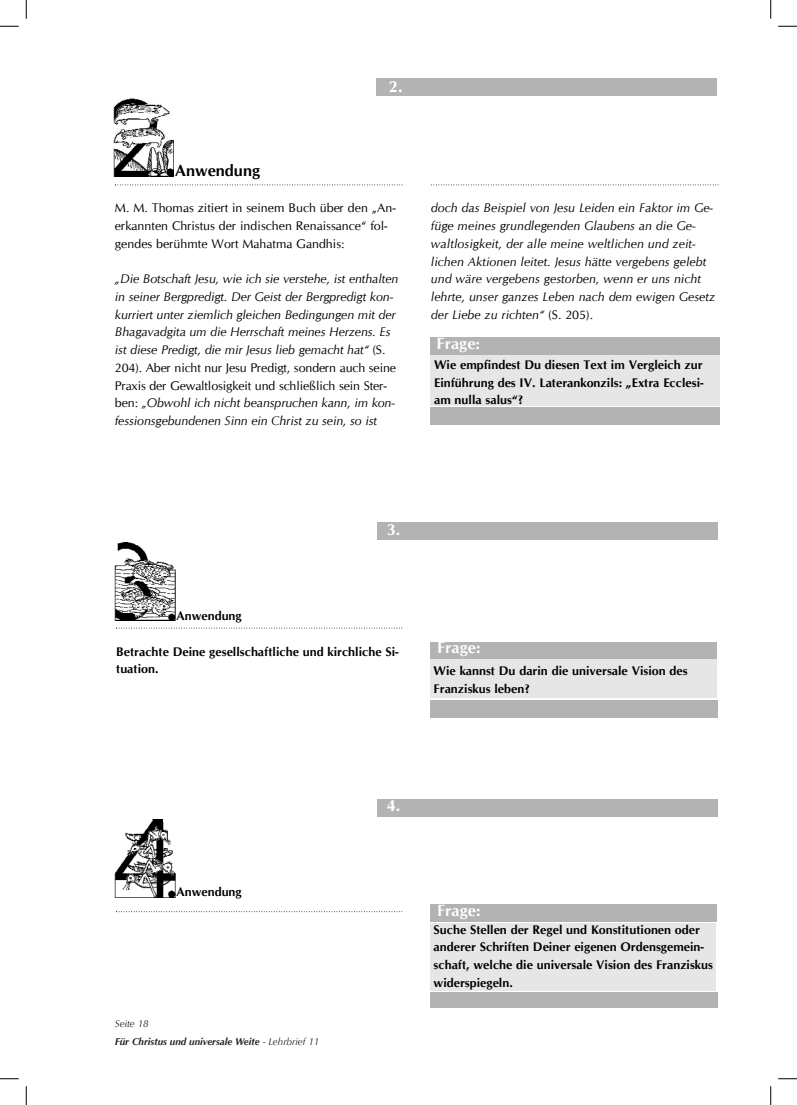
<style>
.page{position:relative;width:797px;height:1105px;background:#fff}
.page>*{position:absolute;margin:0;border:0;box-sizing:border-box;transform-origin:0 0}
.t1{font:700 16.25px "Cg Omega";color:#fff}
.t2{font:700 16.25px "Cg Omega";color:#000}
.t3{font:italic 12.5px/17.8px "Cg Omega";letter-spacing:-.01em;color:#000}
.t4{font:700 12.5px/17.8px "Cg Omega";color:#000}
.t5{font:12.5px/17.8px "Cg Omega";color:#000}
.t6{font:italic 700 10px/17.8px "Optima";color:#231f20}
.t7{font:italic 700 10px/17.8px "Cg Omega";color:#000}
.s1{font-style:normal}
.s2{font-weight:400}
</style>
<div class="page">
<div style="left:377px;top:522px;width:341px;height:18px;background:#b3b3b3"></div>
<svg style="left:116px;top:628px;width:286px;height:1px"></svg>
<div style="left:376px;top:78px;width:340px;height:18px;background:#b3b3b3"></div>
<div style="left:430px;top:337px;width:290px;height:18px;background:#b3b3b3"></div>
<div style="left:430px;top:407px;width:289px;height:17px;background:#b3b3b3"></div>
<div style="left:430px;top:355px;width:289px;height:51px;background:#e6e6e6"></div>
<svg style="left:115px;top:184px;width:287px;height:1px"></svg>
<svg style="left:431px;top:184px;width:287px;height:1px"></svg>
<img style="left:114px;top:98px;width:60px;height:78px">
<img style="left:115px;top:542px;width:60px;height:78px">
<div style="left:430px;top:642px;width:287px;height:17px;background:#b3b3b3"></div>
<div style="left:430px;top:700px;width:288px;height:18px;background:#b3b3b3"></div>
<div style="left:430px;top:659px;width:287px;height:39px;background:#e6e6e6"></div>
<div style="left:377px;top:799px;width:341px;height:18px;background:#b3b3b3"></div>
<svg style="left:116px;top:911px;width:286px;height:1px"></svg>
<img style="left:115px;top:819px;width:60px;height:78px">
<div style="left:430px;top:904px;width:287px;height:18px;background:#b3b3b3"></div>
<div style="left:430px;top:993px;width:287px;height:15px;background:#b3b3b3"></div>
<div style="left:430px;top:923px;width:286px;height:67px;background:#e6e6e6"></div>
<svg style="left:0;top:25px;width:19px;height:2px"></svg>
<svg style="left:778px;top:25px;width:19px;height:2px"></svg>
<svg style="left:0;top:1078px;width:19px;height:1px"></svg>
<svg style="left:778px;top:1078px;width:19px;height:1px"></svg>
<svg style="left:25px;top:0;width:2px;height:19px"></svg>
<svg style="left:25px;top:1086px;width:2px;height:19px"></svg>
<svg style="left:770px;top:0;width:1px;height:19px"></svg>
<svg style="left:770px;top:1086px;width:1px;height:19px"></svg>
<h1 class="t1" style="left:389px;top:77px;width:15px">2.</h1>
<h1 class="t2" style="left:175px;top:161px;width:86px">Anwendung</h1>
<p class="t5" style="left:115px;top:199px;width:282px">M. M. Thomas zitiert in seinem Buch über den „An&shy;erkannten Christus der indischen Renaissance“ fol&shy;gendes berühmte Wort Mahatma Gandhis:</p>
<p class="t3" style="left:115px;top:270px;width:285px">„Die Botschaft Jesu, wie ich sie verstehe, ist enthalten in seiner Bergpredigt. Der Geist der Bergpredigt kon&shy;kurriert unter ziemlich gleichen Bedingungen mit der Bhagavadgita um die Herrschaft meines Herzens. Es ist diese Predigt, die mir Jesus lieb gemacht hat“ <span class="s1">(S.<br>204). Aber nicht nur Jesu Predigt, sondern auch seine Praxis der Gewaltlosigkeit und schließlich sein Ster&shy;ben:</span> „Obwohl ich nicht beanspruchen kann, im kon&shy;fessionsgebundenen Sinn ein Christ zu sein, so ist</p>
<p class="t3" style="left:431px;top:199px;width:286px">doch das Beispiel von Jesu Leiden ein Faktor im Ge&shy;füge meines grundlegenden Glaubens an die Ge&shy;waltlosigkeit, der alle meine weltlichen und zeit&shy;lichen Aktionen leitet. Jesus hätte vergebens gelebt und wäre vergebens gestorben, wenn er uns nicht lehrte, unser ganzes Leben nach dem ewigen Gesetz der Liebe zu richten“ <span class="s1">(S. 205).</span></p>
<h1 class="t1" style="left:436px;top:334px;width:45px">Frage:</h1>
<p class="t4" style="left:434px;top:356px;width:271px;text-align:justify">Wie empfindest Du diesen Text im Vergleich zur Einführung des IV. Laterankonzils: „Extra Ecclesi&shy;am nulla salus“?</p>
<h1 class="t1" style="left:387px;top:520px;width:15px">3.</h1>
<p class="t4" style="left:176px;top:606px;width:67px">Anwendung</p>
<p class="t4" style="left:116px;top:642px;width:284px">Betrachte Deine gesellschaftliche und kirchliche Si&shy;tuation.</p>
<h1 class="t1" style="left:437px;top:638px;width:45px">Frage:</h1>
<p class="t4" style="left:433px;top:662px;width:255px">Wie kannst Du darin die universale Vision des<br>Franziskus leben?</p>
<p class="t4" style="left:176px;top:883px;width:67px">Anwendung</p>
<p class="t6" style="left:115px;top:1015px;width:206px"><span class="s2">Seite 18<br></span>Für Christus und universale Weite <span class="s2">- Lehrbrief 11</span></p>
<p class="t7" style="left:116px;top:1015px;width:207px"><span class="s2">Seite 18<br></span>Für Christus und universale Weite <span class="s2">- Lehrbrief 11</span></p>
<h1 class="t1" style="left:387px;top:796px;width:15px">4.</h1>
<h1 class="t1" style="left:437px;top:901px;width:45px">Frage:</h1>
<p class="t4" style="left:433px;top:921px;width:281px">Suche Stellen der Regel und Konstitutionen oder anderer Schriften Deiner eigenen Ordensgemein&shy;schaft, welche die universale Vision des Franziskus widerspiegeln.</p>
</div>
